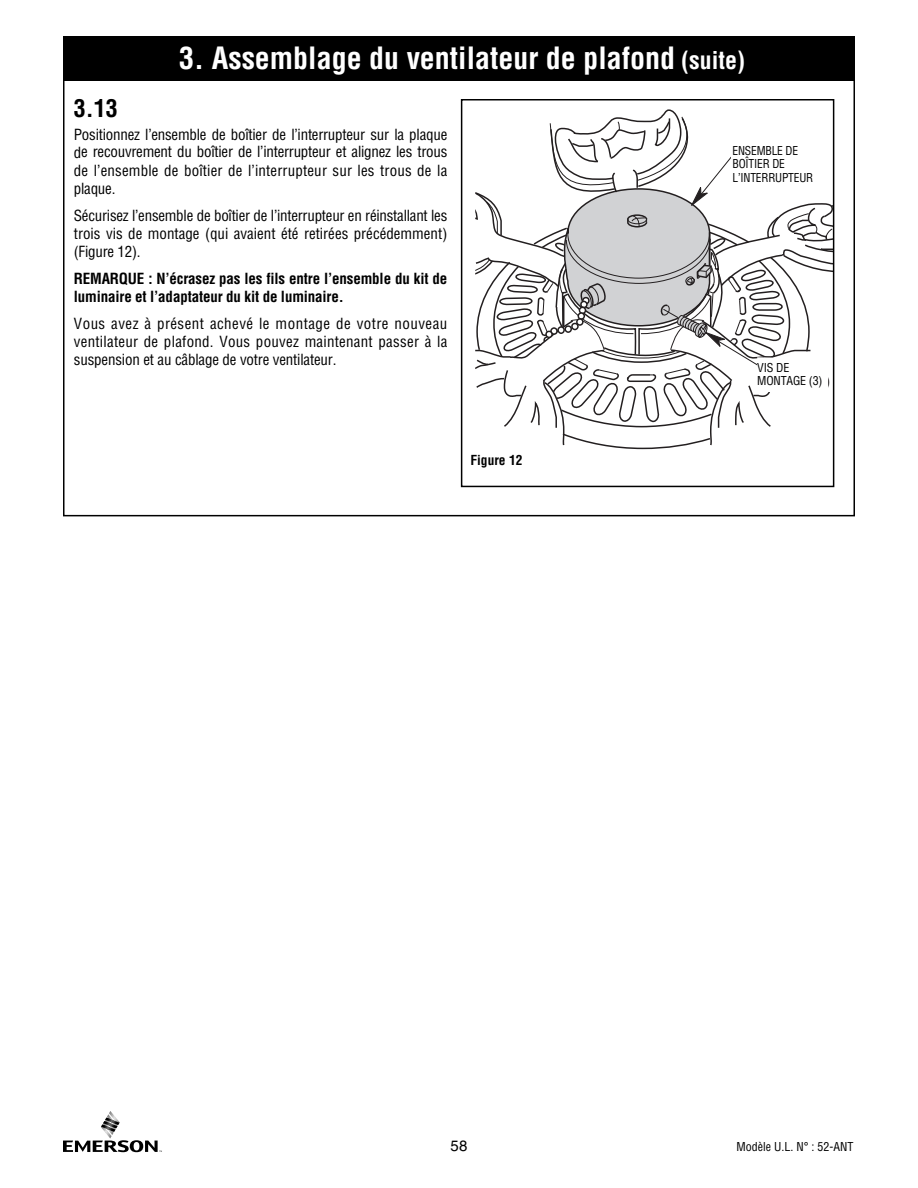
<style>
.page{position:relative;width:918px;height:1188px;background:#fff}
.page>*{position:absolute;margin:0;border:0;box-sizing:border-box;transform-origin:0 0}
.t1{font:700 condensed 30px "Helvetica";color:#fff}
.t2{font:700 condensed 24px "Helvetica";color:#000}
.t3{font:condensed 15px/18px "Helvetica";color:#000;text-align:justify}
.t4{font:700 condensed 15px/18px "Helvetica";letter-spacing:-.01em;color:#000}
.t5{font:15px "Helvetica";color:#000}
.t6{font:condensed 13.5px/13.5px "Helvetica";color:#231f20}
.t7{font:700 condensed 13.5px "Helvetica";color:#000}
.t8{font:condensed 12px/13.5px "Helvetica";letter-spacing:-.015em;color:#000}
.t9{font:condensed 12px/13.5px "Helvetica";letter-spacing:-.015em;color:#000;scale:.96 1}
.s1{font-size:24px}
</style>
<div class="page">
<div style="left:63px;top:36px;width:792px;height:45px;background:#000"></div>
<img style="left:110px;top:1111px;width:5px;height:6px">
<img style="left:105px;top:1132px;width:7px;height:7px">
<svg style="left:101px;top:1117px;width:19px;height:15px"></svg>
<svg style="left:63px;top:1140px;width:99px;height:12px"></svg>
<svg style="left:475px;top:109px;width:356px;height:340px"></svg>
<div style="left:461px;top:99px;width:373px;height:388px;border:2px solid #000"></div>
<div style="left:757px;top:359px;width:70px;height:33px;background:#fff"></div>
<div style="left:731px;top:144px;width:93px;height:48px;background:#fff"></div>
<h1 class="t1" style="left:179px;top:41px;width:567px">3. Assemblage du ventilateur de plafond <span class="s1">(suite)</span></h1>
<h2 class="t2" style="left:74px;top:95px;width:45px">3.13</h2>
<p class="t3" style="left:74px;top:125px;width:375px">Positionnez l’ensemble de boîtier de l’interrupteur sur la plaque de recouvrement du boîtier de l’interrupteur et alignez les trous de l’ensemble de boîtier de l’interrupteur sur les trous de la plaque.</p>
<p class="t3" style="left:74px;top:206px;width:375px">Sécurisez l’ensemble de boîtier de l’interrupteur en réinstallant les trois vis de montage (qui avaient été retirées précédemment) (Figure 12).</p>
<p class="t4" style="left:74px;top:269px;width:375px">REMARQUE : N’écrasez pas les fils entre l’ensemble du kit de luminaire et l’adaptateur du kit de luminaire.</p>
<p class="t3" style="left:74px;top:314px;width:375px">Vous avez à présent achevé le montage de votre nouveau ventilateur de plafond. Vous pouvez maintenant passer à la suspension et au câblage de votre ventilateur.</p>
<p class="t7" style="left:470px;top:452px;width:54px">Figure 12</p>
<p class="t9" style="left:733px;top:144px;width:86px">ENSEMBLE DE<br>BOÎTIER DE<br>L’INTERRUPTEUR</p>
<p class="t6" style="left:734px;top:150px;width:62px">SWITCH<br>HOUSING<br>ASSEMBLY</p>
<p class="t8" style="left:757px;top:361px;width:67px">VIS DE<br>MONTAGE (3)</p>
<p class="t6" style="left:762px;top:374px;width:69px">SCREWS (3)</p>
<p class="t5" style="left:451px;top:1140px;width:18px">58</p>
<p class="t8" style="left:736px;top:1141px;width:119px">Modèle U.L. N° : 52-ANT</p>
</div>
